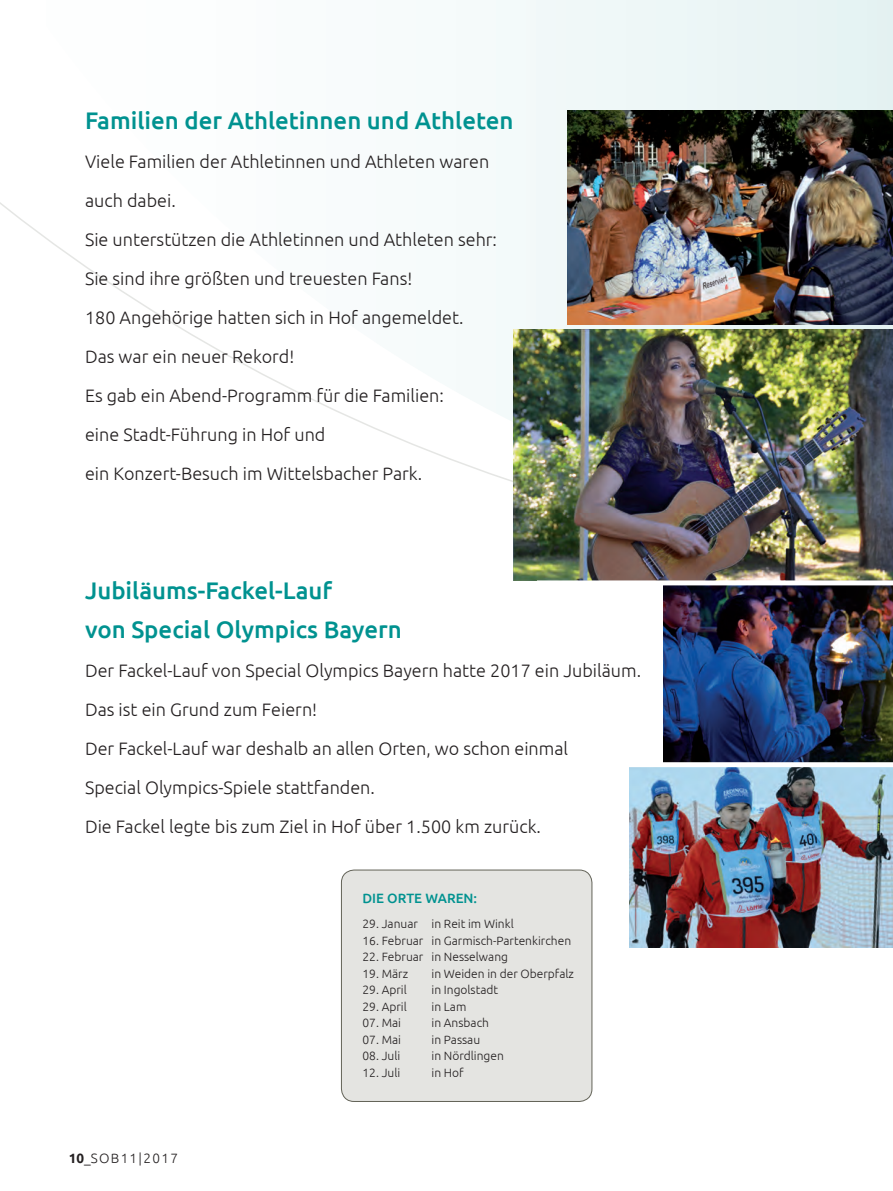
<style>
.page{position:relative;width:893px;height:1191px;background:#fff}
.page>*{position:absolute;margin:0;border:0;box-sizing:border-box;transform-origin:0 0}
.Leichte_Sprache_Head{font:500 24px/39px "Ubuntu";color:#009290}
.Leichte_Sprache_Head-2{font:300 18px/39px "Ubuntu";color:#231f20}
.t1{font:300 13.5px "Ubuntu";letter-spacing:.1em;color:#231f20}
.Kasten{font:500 13.5px "Ubuntu";color:#009290}
.Kasten-2{font:300 12px "Ubuntu";color:#231f20}
.s1{font-weight:700}
</style>
<div class="page">
<svg style="left:0;top:0;width:893px;height:482px"></svg>
<img style="left:568px;top:111px;width:325px;height:214px">
<img style="left:513px;top:330px;width:380px;height:250px">
<img style="left:629px;top:767px;width:264px;height:180px">
<img style="left:663px;top:585px;width:230px;height:177px">
<div style="left:341px;top:870px;width:251px;height:231px;background:#e4e4e1;border-radius:13px"></div>
<div style="left:341px;top:870px;width:251px;height:231px;border:1px solid #636358;border-radius:13px"></div>
<p class="Leichte_Sprache_Head" style="left:85px;top:100px;width:430px">Familien der Athletinnen und Athleten</p>
<p class="Leichte_Sprache_Head-2" style="left:85px;top:142px;width:406px">Viele Familien der Athletinnen und Athleten waren auch dabei.</p>
<p class="Leichte_Sprache_Head-2" style="left:85px;top:220px;width:414px">Sie unterstützen die Athletinnen und Athleten sehr:</p>
<p class="Leichte_Sprache_Head-2" style="left:85px;top:259px;width:329px">Sie sind ihre größten und treuesten Fans!</p>
<p class="Leichte_Sprache_Head-2" style="left:85px;top:298px;width:380px">180 Angehörige hatten sich in Hof angemeldet.</p>
<p class="Leichte_Sprache_Head-2" style="left:85px;top:337px;width:211px">Das war ein neuer Rekord!</p>
<p class="Leichte_Sprache_Head-2" style="left:85px;top:376px;width:360px">Es gab ein Abend-Programm für die Familien:</p>
<p class="Leichte_Sprache_Head-2" style="left:85px;top:415px;width:242px">eine Stadt-Führung in Hof und</p>
<p class="Leichte_Sprache_Head-2" style="left:85px;top:454px;width:339px">ein Konzert-Besuch im Wittelsbacher Park.</p>
<p class="Leichte_Sprache_Head" style="left:85px;top:570px;width:318px">Jubiläums-Fackel-Lauf<br>von Special Olympics Bayern</p>
<p class="Leichte_Sprache_Head-2" style="left:85px;top:651px;width:558px">Der Fackel-Lauf von Special Olympics Bayern hatte 2017 ein Jubiläum.</p>
<p class="Leichte_Sprache_Head-2" style="left:85px;top:690px;width:234px">Das ist ein Grund zum Feiern!</p>
<p class="Leichte_Sprache_Head-2" style="left:85px;top:729px;width:485px">Der Fackel-Lauf war deshalb an allen Orten, wo schon einmal<br>Special Olympics-Spiele stattfanden.</p>
<p class="Leichte_Sprache_Head-2" style="left:85px;top:807px;width:457px">Die Fackel legte bis zum Ziel in Hof über 1.500 km zurück.</p>
<p class="t1" style="left:69px;top:1150px;width:111px"><span class="s1">10</span>_SOB11|2017</p>
<p class="Kasten" style="left:362px;top:889px;width:116px">DIE ORTE WAREN:</p>
<p class="Kasten-2" style="left:362px;top:916px;width:153px">29. Januar in Reit im Winkl</p>
<p class="Kasten-2" style="left:362px;top:933px;width:210px">16. Februar in Garmisch-Partenkirchen</p>
<p class="Kasten-2" style="left:362px;top:949px;width:147px">22. Februar in Nesselwang</p>
<p class="Kasten-2" style="left:362px;top:966px;width:47px">19. März</p>
<p class="Kasten-2" style="left:431px;top:966px;width:144px">in Weiden in der Oberpfalz</p>
<p class="Kasten-2" style="left:362px;top:982px;width:46px">29. April</p>
<p class="Kasten-2" style="left:431px;top:982px;width:68px">in Ingolstadt</p>
<p class="Kasten-2" style="left:362px;top:999px;width:46px">29. April</p>
<p class="Kasten-2" style="left:431px;top:999px;width:36px">in Lam</p>
<p class="Kasten-2" style="left:362px;top:1015px;width:40px">07. Mai</p>
<p class="Kasten-2" style="left:431px;top:1015px;width:59px">in Ansbach</p>
<p class="Kasten-2" style="left:362px;top:1032px;width:40px">07. Mai</p>
<p class="Kasten-2" style="left:431px;top:1032px;width:50px">in Passau</p>
<p class="Kasten-2" style="left:362px;top:1048px;width:39px">08. Juli</p>
<p class="Kasten-2" style="left:431px;top:1048px;width:74px">in Nördlingen</p>
<p class="Kasten-2" style="left:362px;top:1065px;width:39px">12. Juli</p>
<p class="Kasten-2" style="left:431px;top:1065px;width:34px">in Hof</p>
</div>
